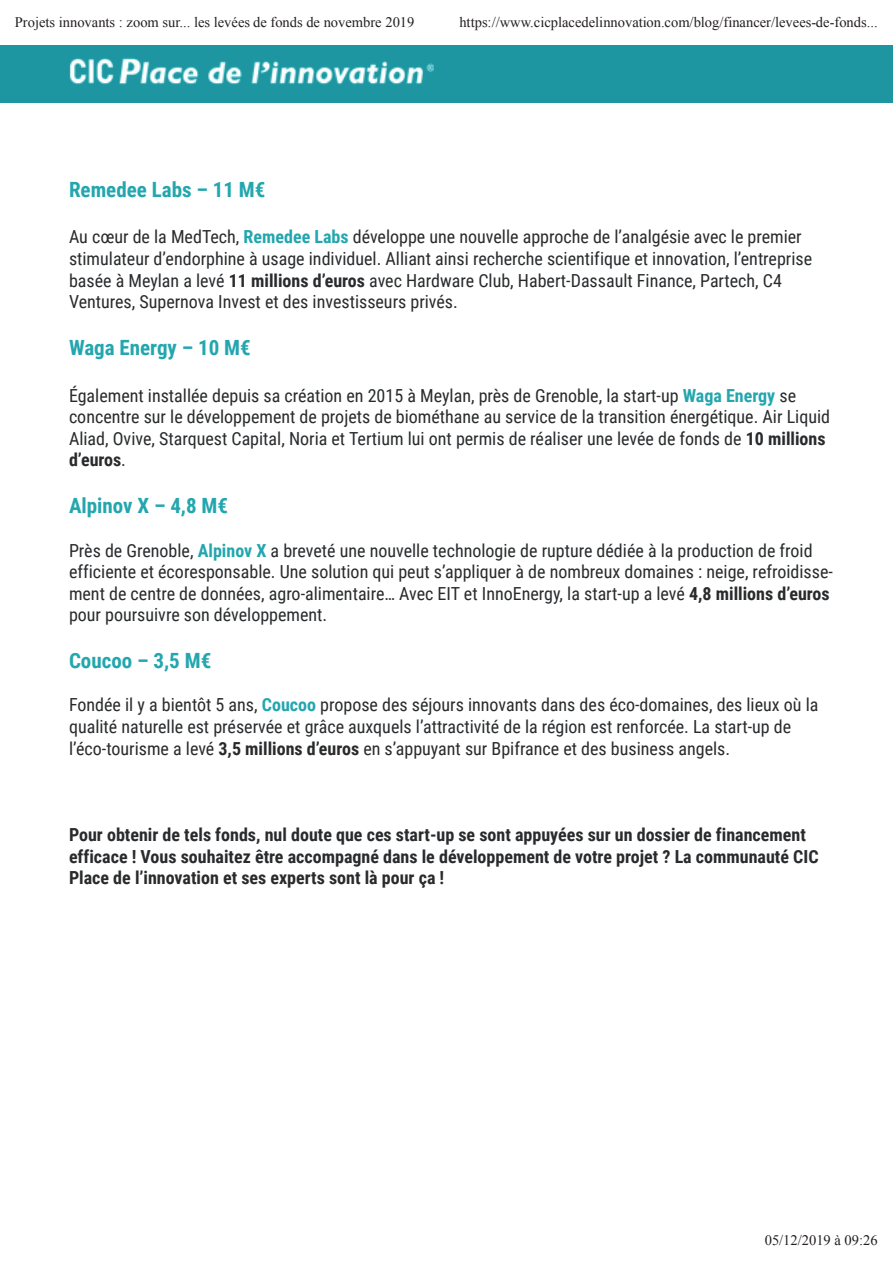
<style>
.page{position:relative;width:893px;height:1263px;background:#fff}
.page>*{position:absolute;margin:0;border:0;box-sizing:border-box;transform-origin:0 0}
.t1{font:700 21px "Roboto Condensed";color:#23a6ae}
.t2{font:18px/21.6px "Roboto Condensed";color:#282a2c}
.t3{font:700 18px/21.6px "Roboto Condensed";color:#282a2c}
.t4{font:14.55px "Times New Roman";color:#231f20}
.s1{font-weight:700;color:#23a6ae}
.s2{font-weight:700}
</style>
<div class="page">
<img style="left:0;top:45px;width:893px;height:57px">
<p class="t4" style="left:15px;top:12px;width:401px">Projets innovants : zoom sur... les levées de fonds de novembre 2019</p>
<p class="t4" style="left:459px;top:12px;width:420px">https://www.cicplacedelinnovation.com/blog/financer/levees-de-fonds...</p>
<p class="t1" style="left:69px;top:174px;width:198px">Remedee Labs – 11 M€</p>
<p class="t2" style="left:69px;top:225px;width:745px">Au cœur de la MedTech, <span class="s1">Remedee Labs</span> développe une nouvelle approche de l’analgésie avec le premier stimulateur d’endorphine à usage individuel. Alliant ainsi recherche scientifique et innovation, l’entreprise basée à Meylan a levé <span class="s2">11 millions d’euros</span> avec Hardware Club, Habert-Dassault Finance, Partech, C4<br>Ventures, Supernova Invest et des investisseurs privés.</p>
<p class="t1" style="left:69px;top:333px;width:183px">Waga Energy – 10 M€</p>
<p class="t2" style="left:69px;top:384px;width:762px">Également installée depuis sa création en 2015 à Meylan, près de Grenoble, la start-up <span class="s1">Waga Energy</span> se concentre sur le développement de projets de biométhane au service de la transition énergétique. Air Liquid Aliad, Ovive, Starquest Capital, Noria et Tertium lui ont permis de réaliser une levée de fonds de <span class="s2">10 millions d’euros</span>.</p>
<p class="t1" style="left:69px;top:491px;width:161px">Alpinov X – 4,8 M€</p>
<p class="t2" style="left:69px;top:539px;width:765px">Près de Grenoble, <span class="s1">Alpinov X</span> a breveté une nouvelle technologie de rupture dédiée à la production de froid efficiente et écoresponsable. Une solution qui peut s’appliquer à de nombreux domaines : neige, refroidisse&shy;ment de centre de données, agro-alimentaire… Avec EIT et InnoEnergy, la start-up a levé <span class="s2">4,8 millions d’euros </span>pour poursuivre son développement.</p>
<p class="t1" style="left:69px;top:646px;width:144px">Coucoo – 3,5 M€</p>
<p class="t2" style="left:69px;top:693px;width:751px">Fondée il y a bientôt 5 ans, <span class="s1">Coucoo</span> propose des séjours innovants dans des éco-domaines, des lieux où la qualité naturelle est préservée et grâce auxquels l’attractivité de la région est renforcée. La start-up de l’éco-tourisme a levé <span class="s2">3,5 millions d’euros</span> en s’appuyant sur Bpifrance et des business angels.</p>
<p class="t3" style="left:69px;top:823px;width:751px">Pour obtenir de tels fonds, nul doute que ces start-up se sont appuyées sur un dossier de financement efficace ! Vous souhaitez être accompagné dans le développement de votre projet ? La communauté CIC<br>Place de l’innovation et ses experts sont là pour ça !</p>
<p class="t4" style="left:765px;top:1230px;width:114px">05/12/2019 à 09:26</p>
</div>
